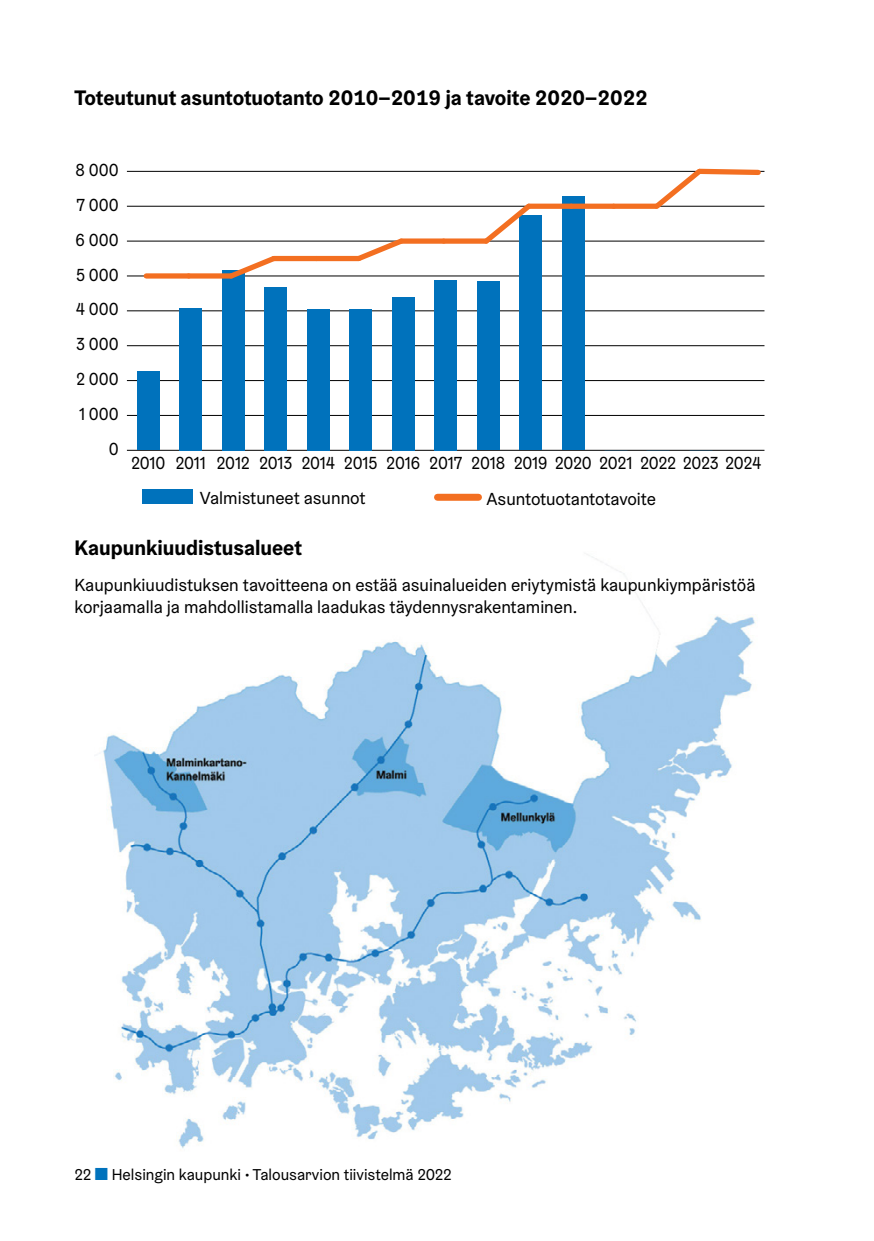
<style>
.page{position:relative;width:874px;height:1241px;background:#fff}
.page>*{position:absolute;margin:0;border:0;box-sizing:border-box;transform-origin:0 0}
.Tilisivut_leipis{font:700 21px "Helsinki Grotesk";color:#000}
.Leipateksti{font:17.5px/21.9px "Helsinki Grotesk";color:#000}
.Leipateksti-2{font:17.5px/35px "Helsinki Grotesk";color:#000;scale:.95 1}
.t1{font:15.75px "Helsinki Grotesk";color:#000}
.s1{color:#0072bc}
</style>
<div class="page">
<hr style="left:127px;top:171px;width:637px;height:1px;background:#000">
<svg style="left:649px;top:168px;width:114px;height:8px"></svg>
<img style="left:126px;top:176px;width:639px;height:328px">
<img style="left:99px;top:650px;width:653px;height:498px">
<p class="Tilisivut_leipis" style="left:74px;top:84px;width:574px">Toteutunut asuntotuotanto 2010–2019 ja tavoite 2020–2022</p>
<p class="Leipateksti-2" style="left:75px;top:152px;width:47px">8 000</p>
<p class="Leipateksti-2" style="left:77px;top:187px;width:46px">7 000</p>
<p class="Leipateksti-2" style="left:76px;top:222px;width:47px">6 000</p>
<p class="Leipateksti-2" style="left:76px;top:257px;width:46px">5 000</p>
<p class="Leipateksti-2" style="left:76px;top:291px;width:47px">4 000</p>
<p class="Leipateksti-2" style="left:76px;top:326px;width:46px">3 000</p>
<p class="Leipateksti-2" style="left:76px;top:361px;width:46px">2 000</p>
<p class="Leipateksti-2" style="left:79px;top:396px;width:43px">1 000</p>
<p class="Leipateksti-2" style="left:109px;top:431px;width:12px">0</p>
<p class="Leipateksti-2" style="left:200px;top:445px;width:592px;text-indent:-69px">2010 2011 2012 2013 2014 2015 2016 2017 2018 2019 2020 2021 2022 2023 2024<br>Valmistuneet asunnot</p>
<p class="Leipateksti" style="left:486px;top:487px;width:171px">Asuntotuotantotavoite</p>
<p class="Tilisivut_leipis" style="left:74px;top:534px;width:229px">Kaupunkiuudistusalueet</p>
<p class="Leipateksti" style="left:74px;top:573px;width:682px">Kaupunkiuudistuksen tavoitteena on estää asuinalueiden eriytymistä kaupunkiympäristöä korjaamalla ja mahdollistamalla laadukas täydennysrakentaminen.</p>
<p class="t1" style="left:74px;top:1164px;width:378px">22 <span class="s1">■</span> Helsingin kaupunki • Talousarvion tiivistelmä 2022</p>
</div>
